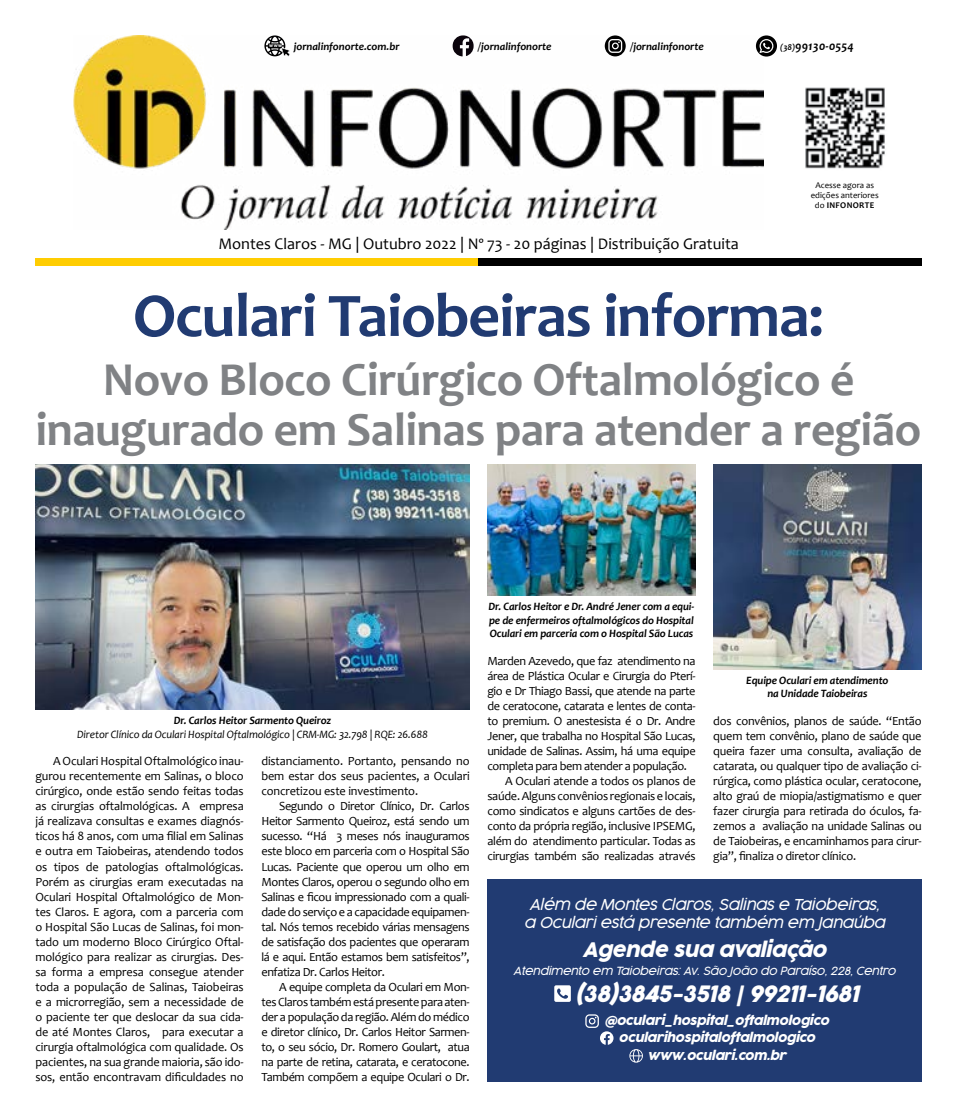
<style>
.page{position:relative;width:957px;height:1117px;background:#fff}
.page>*{position:absolute;margin:0;border:0;box-sizing:border-box;transform-origin:0 0}
.t1{font:700 62.5px "Candara";letter-spacing:-.02em;color:#213b72}
.t2{font:700 47.5px/50px "Candara";letter-spacing:-.01em;color:#808285;text-align:center}
.t3{font:italic 22.5px "Cocogoose Pro";letter-spacing:-.03em;color:#fff}
.t4{font:italic 20px "Cocogoose Pro";letter-spacing:-.03em;color:#fff}
.t5{font:16.25px "Candara";color:#000}
.t6{font:italic 300 15px/18px "Cocogoose Pro";letter-spacing:-.03em;color:#fff;text-align:center}
.t7{font:12.5px/15px "Candara";letter-spacing:-.03em;color:#000;text-align:justify}
.t8{font:italic 12.5px/17.5px "Cocogoose Pro";letter-spacing:-.03em;color:#fff;text-align:center}
.t9{font:italic 700 12.5px "Candara";color:#000}
.t10{font:italic 700 11.25px/13.5px "Candara";letter-spacing:-.01em;color:#000;text-align:center}
.t11{font:italic 11.25px "Candara";letter-spacing:-.01em;color:#000}
.t12{font:italic 300 11.25px "Cocogoose Pro";letter-spacing:-.03em;color:#fff}
.t13{font:italic 700 11.12px "Candara";color:#000}
.t14{font:8.75px/10px "Candara";color:#000;text-align:center}
.s1{font-size:8.75px}
.s2{font-weight:700}
</style>
<div class="page">
<img style="left:73px;top:35px;width:690px;height:195px">
<svg style="left:264px;top:35px;width:26px;height:21px"></svg>
<svg style="left:453px;top:35px;width:20px;height:21px"></svg>
<svg style="left:605px;top:35px;width:21px;height:21px"></svg>
<svg style="left:608px;top:39px;width:14px;height:14px"></svg>
<div style="left:35px;top:258px;width:443px;height:8px;background:#ffcd02"></div>
<div style="left:478px;top:258px;width:443px;height:8px;background:#000"></div>
<img style="left:805px;top:87px;width:80px;height:82px">
<svg style="left:756px;top:35px;width:21px;height:22px"></svg>
<svg style="left:759px;top:39px;width:14px;height:14px"></svg>
<div style="left:487px;top:878px;width:434px;height:203px;background:#213b72"></div>
<svg style="left:554px;top:985px;width:17px;height:16px"></svg>
<svg style="left:629px;top:1049px;width:14px;height:13px"></svg>
<svg style="left:585px;top:1014px;width:28px;height:30px"></svg>
<img style="left:35px;top:464px;width:434px;height:245px">
<img style="left:713px;top:464px;width:208px;height:205px">
<img style="left:487px;top:464px;width:208px;height:131px">
<p class="t13" style="left:269px;top:39px;width:132px"><sup>www</sup> jornalinfonorte.com.br</p>
<p class="t13" style="left:478px;top:39px;width:75px">/jornalinfonorte</p>
<p class="t13" style="left:630px;top:39px;width:75px">/jornalinfonorte</p>
<p class="t13" style="left:330px;top:39px;width:132px"><sup>www</sup> jornalinfonorte.com.br</p>
<p class="t9" style="left:780px;top:38px;width:75px"><span class="s1">(38)</span>99130-0554</p>
<h3 class="t5" style="left:218px;top:233px;width:522px">Montes Claros - MG | Outubro 2022 | Nº 73 - 20 páginas | Distribuição Gratuita</h3>
<p class="t14" style="left:811px;top:180px;width:69px">Acesse agora as edições anteriores do <span class="s2">INFONORTE</span></p>
<h1 class="t1" style="left:133px;top:276px;width:693px">Oculari Taiobeiras informa:</h1>
<h2 class="t2" style="left:36px;top:354px;width:887px">Novo Bloco Cirúrgico Oftalmológico é inaugurado em Salinas para atender a região</h2>
<p class="t10" style="left:174px;top:713px;width:159px">Dr. Carlos Heitor Sarmento Queiroz</p>
<p class="t11" style="left:77px;top:726px;width:352px">Diretor Clínico da Oculari Hospital Oftalmológico | CRM-MG: 32.798 | RQE: 26.688</p>
<p class="t7" style="left:35px;top:753px;width:210px;text-indent:18px">A Oculari Hospital Oftalmológico inau&shy;gurou recentemente em Salinas, o bloco cirúrgico, onde estão sendo feitas todas as cirurgias oftalmológicas. A empresa já realizava consultas e exames diagnós&shy;ticos há 8 anos, com uma filial em Salinas e outra em Taiobeiras, atendendo todos os tipos de patologias oftalmológicas.<br>Porém as cirurgias eram executadas na Oculari Hospital Oftalmológico de Mon&shy;tes Claros. E agora, com a parceria com o Hospital São Lucas de Salinas, foi mon&shy;tado um moderno Bloco Cirúrgico Oftal&shy;mológico para realizar as cirurgias. Des&shy;sa forma a empresa consegue atender toda a população de Salinas, Taiobeiras e a microrregião, sem a necessidade de o paciente ter que deslocar da sua cida&shy;de até Montes Claros, para executar a cirurgia oftalmológica com qualidade. Os pacientes, na sua grande maioria, são ido&shy;sos, então encontravam dificuldades no</p>
<p class="t7" style="left:261px;top:753px;width:210px">distanciamento. Portanto, pensando no bem estar dos seus pacientes, a Oculari concretizou este investimento.</p>
<p class="t7" style="left:261px;top:798px;width:210px;text-indent:18px">Segundo o Diretor Clínico, Dr. Carlos Heitor Sarmento Queiroz, está sendo um sucesso. “Há 3 meses nós inauguramos este bloco em parceria com o Hospital São Lucas. Paciente que operou um olho em Montes Claros, operou o segundo olho em Salinas e ficou impressionado com a quali&shy;dade do serviço e a capacidade equipamen&shy;tal. Nós temos recebido várias mensagens de satisfação dos pacientes que operaram lá e aqui. Então estamos bem satisfeitos”, enfatiza Dr. Carlos Heitor.</p>
<p class="t7" style="left:261px;top:978px;width:210px;text-indent:18px">A equipe completa da Oculari em Mon&shy;tes Claros também está presente para aten&shy;der a população da região. Além do médico e diretor clínico, Dr. Carlos Heitor Sarmen&shy;to, o seu sócio, Dr. Romero Goulart, atua na parte de retina, catarata, e ceratocone.<br>Também compõem a equipe Oculari o Dr.</p>
<p class="t10" style="left:488px;top:599px;width:207px;text-align:justify">Dr. Carlos Heitor e Dr. André Jener com a equi&shy;pe de enfermeiros oftalmológicos do Hospital Oculari em parceria com o Hospital São Lucas</p>
<p class="t7" style="left:487px;top:653px;width:210px">Marden Azevedo, que faz atendimento na</p>
<p class="t7" style="left:487px;top:668px;width:210px">área de Plástica Ocular e Cirurgia do Pterí-</p>
<p class="t7" style="left:487px;top:683px;width:210px">gio e Dr Thiago Bassi, que atende na parte</p>
<p class="t7" style="left:487px;top:698px;width:210px">de ceratocone, catarata e lentes de conta-</p>
<p class="t7" style="left:487px;top:713px;width:210px">to premium. O anestesista é o Dr. Andre</p>
<p class="t7" style="left:487px;top:728px;width:210px">Jener, que trabalha no Hospital São Lucas,</p>
<p class="t7" style="left:487px;top:743px;width:210px">unidade de Salinas. Assim, há uma equipe</p>
<p class="t7" style="left:487px;top:758px;width:201px">completa para bem atender a população.</p>
<p class="t7" style="left:505px;top:773px;width:192px">A Oculari atende a todos os planos de</p>
<p class="t7" style="left:487px;top:788px;width:210px">saúde. Alguns convênios regionais e locais,</p>
<p class="t7" style="left:487px;top:803px;width:210px">como sindicatos e alguns cartões de des-</p>
<p class="t7" style="left:487px;top:818px;width:210px">conto da própria região, inclusive IPSEMG,</p>
<p class="t7" style="left:487px;top:833px;width:210px">além do atendimento particular. Todas as</p>
<p class="t7" style="left:487px;top:848px;width:210px">cirurgias também são realizadas através</p>
<p class="t10" style="left:746px;top:673px;width:144px">Equipe Oculari em atendimento na Unidade Taiobeiras</p>
<p class="t7" style="left:713px;top:713px;width:210px">dos convênios, planos de saúde. “Então quem tem convênio, plano de saúde que queira fazer uma consulta, avaliação de catarata, ou qualquer tipo de avaliação ci&shy;rúrgica, como plástica ocular, ceratocone, alto graú de miopia/astigmatismo e quer fazer cirurgia para retirada do óculos, fa&shy;zemos a avaliação na unidade Salinas ou de Taiobeiras, e encaminhamos para cirur&shy;gia”, finaliza o diretor clínico.</p>
<p class="t6" style="left:524px;top:895px;width:363px">Além de Montes Claros, Salinas e Taiobeiras, a Oculari está presente também em Janaúba</p>
<h3 class="t4" style="left:582px;top:936px;width:245px">Agende sua avaliação</h3>
<p class="t12" style="left:513px;top:963px;width:384px">Atendimento em Taiobeiras: Av. São João do Paraíso, 228, Centro</p>
<h3 class="t3" style="left:575px;top:978px;width:285px">(38)3845-3518 | 99211-1681</h3>
<p class="t8" style="left:605px;top:1011px;width:225px">@oculari_hospital_oftalmologico ocularihospitaloftalmologico www.oculari.com.br</p>
</div>
